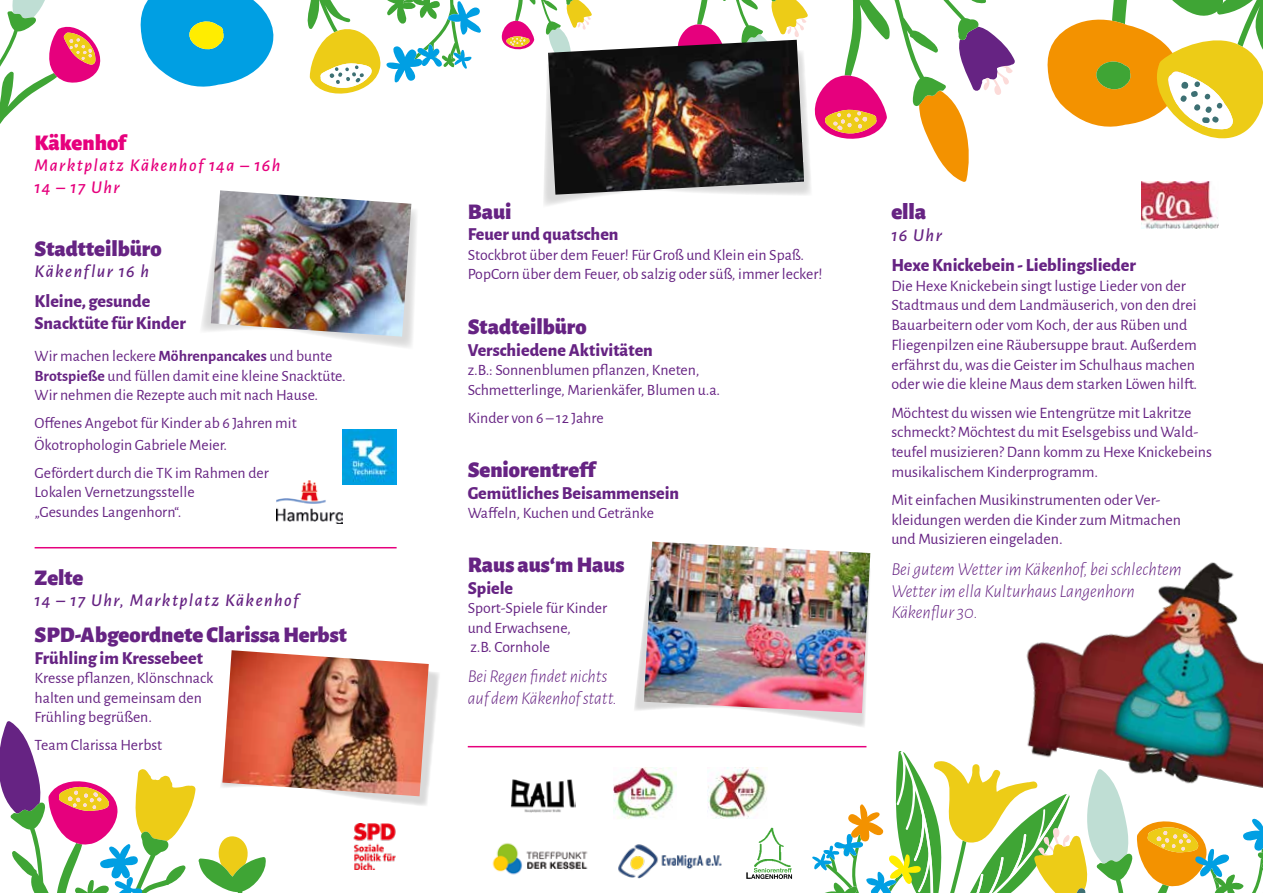
<style>
.page{position:relative;width:1263px;height:893px;background:#fff}
.page>*{position:absolute;margin:0;border:0;box-sizing:border-box;transform-origin:0 0}
.t1{font:900 22.65px "Alegreya Sans";color:#662383}
.t2{font:900 22.5px "Alegreya Sans";color:#662383}
.t3{font:900 22.5px "Alegreya Sans";color:#e6007d}
.t4{font:italic 300 18.15px/21.8px "Alegreya Sans";color:#662383}
.t5{font:800 18.15px "Alegreya Sans";color:#662383}
.t6{font:italic 500 18.15px "Alegreya Sans";color:#662383}
.t7{font:800 18px/21.6px "Alegreya Sans";color:#662383}
.t8{font:italic 300 18px/21.6px "Alegreya Sans";color:#662383}
.t9{font:italic 500 18px "Alegreya Sans";letter-spacing:.075em;color:#662383}
.t10{font:italic 500 18px/21.6px "Alegreya Sans";letter-spacing:.075em;color:#e6007d}
.t11{font:15.9px/19.6px "Alegreya Sans";color:#662383}
.t12{font:15.75px/19.5px "Alegreya Sans";color:#662383}
.s1{font-weight:700}
</style>
<div class="page">
<svg style="left:0;top:0;width:481px;height:124px"></svg>
<svg style="left:812px;top:751px;width:451px;height:142px"></svg>
<svg style="left:634px;top:553px;width:237px;height:174px"></svg>
<img style="left:644px;top:542px;width:226px;height:171px">
<img style="left:999px;top:562px;width:264px;height:256px">
<img style="left:276px;top:481px;width:67px;height:43px">
<svg style="left:201px;top:207px;width:216px;height:141px"></svg>
<img style="left:211px;top:190px;width:200px;height:147px">
<img style="left:342px;top:430px;width:55px;height:54px">
<svg style="left:501px;top:0;width:762px;height:229px"></svg>
<img style="left:548px;top:40px;width:256px;height:155px">
<svg style="left:0;top:671px;width:439px;height:222px"></svg>
<img style="left:222px;top:650px;width:207px;height:146px">
<hr style="left:35px;top:547px;width:362px;height:1px;background:#e6007d">
<hr style="left:468px;top:746px;width:398px;height:1px;background:#e6007d">
<img style="left:492px;top:843px;width:96px;height:32px">
<img style="left:707px;top:768px;width:60px;height:51px">
<img style="left:511px;top:780px;width:64px;height:33px">
<img style="left:618px;top:844px;width:104px;height:35px">
<img style="left:613px;top:767px;width:64px;height:52px">
<img style="left:351px;top:824px;width:46px;height:46px">
<img style="left:1141px;top:182px;width:77px;height:46px">
<svg style="left:746px;top:827px;width:47px;height:52px"></svg>
<h2 class="t3" style="left:35px;top:124px;width:93px">Käkenhof</h2>
<p class="t10" style="left:35px;top:154px;width:247px">Marktplatz Käkenhof 14a – 16h<br>14 – 17 Uhr</p>
<h2 class="t2" style="left:35px;top:230px;width:128px">Stadtteilbüro</h2>
<p class="t9" style="left:35px;top:259px;width:116px">Käkenflur 16 h</p>
<p class="t7" style="left:35px;top:289px;width:153px">Kleine, gesunde<br>Snacktüte für Kinder</p>
<p class="t12" style="left:35px;top:345px;width:312px">Wir machen leckere <span class="s1">Möhrenpancakes</span> und bunte<br><span class="s1">Brotspieße</span> und füllen damit eine kleine Snacktüte.<br>Wir nehmen die Rezepte auch mit nach Hause.</p>
<p class="t12" style="left:35px;top:411px;width:264px;line-height:21.6px">Offenes Angebot für Kinder ab 6 Jahren mit<br>Ökotrophologin Gabriele Meier.</p>
<p class="t12" style="left:35px;top:462px;width:236px">Gefördert durch die TK im Rahmen der<br>Lokalen Vernetzungsstelle<br>„Gesundes Langenhorn“.</p>
<h2 class="t2" style="left:35px;top:559px;width:50px">Zelte</h2>
<p class="t9" style="left:35px;top:588px;width:265px">14 – 17 Uhr, Marktplatz Käkenhof</p>
<h2 class="t2" style="left:35px;top:617px;width:314px">SPD-Abgeordnete Clarissa Herbst</h2>
<p class="t7" style="left:35px;top:645px;width:170px">Frühling im Kressebeet</p>
<p class="t12" style="left:35px;top:667px;width:180px">Kresse pflanzen, Klönschnack halten und gemeinsam den<br>Frühling begrüßen.</p>
<p class="t12" style="left:35px;top:734px;width:129px">Team Clarissa Herbst</p>
<h2 class="t2" style="left:468px;top:193px;width:45px">Baui</h2>
<p class="t7" style="left:468px;top:222px;width:152px">Feuer und quatschen</p>
<p class="t12" style="left:468px;top:244px;width:356px">Stockbrot über dem Feuer! Für Groß und Klein ein Spaß.<br>PopCorn über dem Feuer, ob salzig oder süß, immer lecker!</p>
<h2 class="t2" style="left:468px;top:309px;width:120px">Stadteilbüro</h2>
<p class="t7" style="left:468px;top:338px;width:187px">Verschiedene Aktivitäten</p>
<p class="t12" style="left:468px;top:360px;width:254px">z.B.: Sonnenblumen pflanzen, Kneten,<br>Schmetterlinge, Marienkäfer, Blumen u.a.</p>
<p class="t12" style="left:468px;top:407px;width:137px">Kinder von 6 – 12 Jahre</p>
<h2 class="t2" style="left:468px;top:452px;width:129px">Seniorentreff</h2>
<p class="t7" style="left:468px;top:480px;width:213px">Gemütliches Beisammensein</p>
<p class="t12" style="left:468px;top:502px;width:188px">Waffeln, Kuchen und Getränke</p>
<h2 class="t2" style="left:468px;top:547px;width:158px">Raus aus‘m Haus</h2>
<p class="t7" style="left:468px;top:576px;width:47px">Spiele</p>
<p class="t12" style="left:468px;top:597px;width:141px">Sport-Spiele für Kinder und Erwachsene,<br>z.B. Cornhole</p>
<p class="t8" style="left:468px;top:665px;width:151px">Bei Regen findet nichts auf dem Käkenhof statt.</p>
<h1 class="t1" style="left:891px;top:193px;width:37px">ella</h1>
<p class="t6" style="left:891px;top:222px;width:52px">16 Uhr</p>
<p class="t5" style="left:891px;top:251px;width:246px">Hexe Knickebein - Lieblingslieder</p>
<p class="t11" style="left:891px;top:275px;width:307px">Die Hexe Knickebein singt lustige Lieder von der Stadtmaus und dem Landmäuserich, von den drei Bauarbeitern oder vom Koch, der aus Rüben und Fliegenpilzen eine Räubersuppe braut. Außerdem erfährst du, was die Geister im Schulhaus machen oder wie die kleine Maus dem starken Löwen hilft.</p>
<p class="t11" style="left:891px;top:402px;width:322px">Möchtest du wissen wie Entengrütze mit Lakritze schmeckt? Möchtest du mit Eselsgebiss und Wald&shy;teufel musizieren? Dann komm zu Hexe Knickebeins musikalischem Kinderprogramm.</p>
<p class="t11" style="left:891px;top:489px;width:291px">Mit einfachen Musikinstrumenten oder Ver&shy;kleidungen werden die Kinder zum Mitmachen und Musizieren eingeladen.</p>
<p class="t4" style="left:891px;top:557px;width:292px">Bei gutem Wetter im Käkenhof, bei schlechtem<br>Wetter im ella Kulturhaus Langenhorn<br>Käkenflur 30.</p>
</div>
